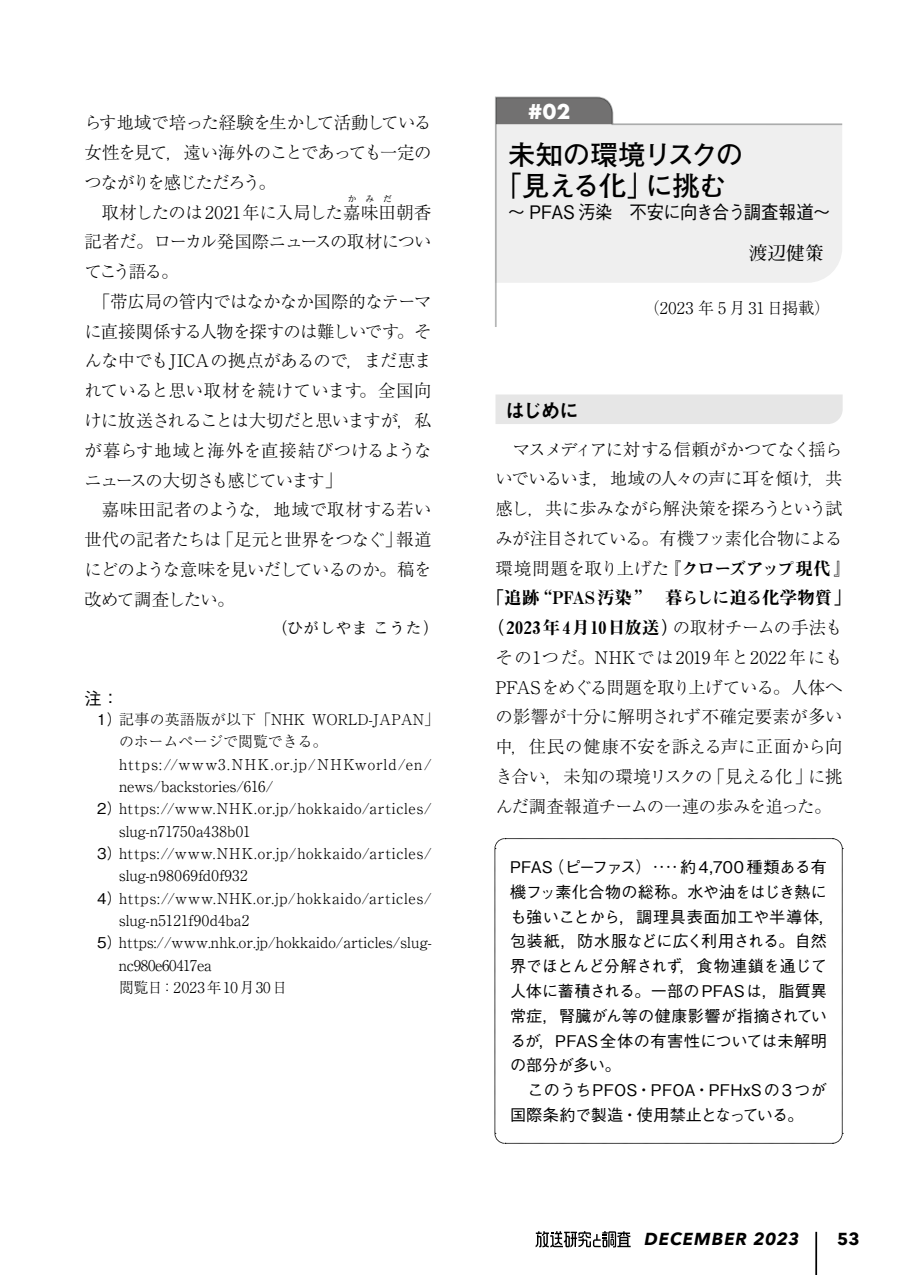
<style>
.page{position:relative;width:903px;height:1275px;background:#fff}
.page>*{position:absolute;margin:0;border:0;box-sizing:border-box;transform-origin:0 0}
.t1{font:700 27.3px/31px "Futo Go B101 Pro";letter-spacing:-.02em;color:#000}
.t2{font:19.78px "Midashi Go Pro MB31";color:#000}
.t3{font:700 19.78px "Futura";color:#fff}
.t4{font:500 18.55px "Gothic BBB Pro";letter-spacing:-.025em;color:#000;scale:.93 1}
.t5{font:700 18.55px "Futo Min A101 Pro";color:#000}
.t6{font:300 17.32px/29.8px "Ryumin Pro";letter-spacing:-.035em;color:#000;text-align:justify}
.t7{font:17.32px/29.8px "Midashi Min Pro MA31";color:#000;text-align:center}
.t8{font:300 17.32px "Ryumin Pro";letter-spacing:-.015em;color:#000}
.t9{font:300 17.32px "Ryumin Pro";letter-spacing:.015em;color:#000}
.t10{font:300 17.32px "Ryumin Pro";letter-spacing:-.06em;color:#000}
.t11{font:300 17.32px "Ryumin Pro";letter-spacing:.025em;color:#000}
.t12{font:300 17.32px "Ryumin Pro";letter-spacing:.01em;color:#000}
.t13{font:300 17.32px "Ryumin Pro";letter-spacing:.03em;color:#000}
.t14{font:300 17.32px "Ryumin Pro";letter-spacing:-.08em;color:#000}
.t15{font:italic 700 17.32px "Avenir Next";letter-spacing:.06em;color:#000}
.t16{font:700 17.32px "Avenir Next";color:#000}
.t17{font:500 17.32px "Gothic BBB Pro";color:#000}
.t18{font:500 16.1px/24.8px "Gothic BBB Pro";color:#000}
.t19{font:300 16.1px "Ryumin Pro";letter-spacing:.005em;color:#000}
.t20{font:700 16.1px "Futo Min A101 Pro";color:#000}
.t21{font:300 14.88px "Ryumin Pro";letter-spacing:.05em;color:#000}
.t22{font:300 14.88px "Ryumin Pro";letter-spacing:.005em;color:#000}
.t23{font:300 14.88px "Ryumin Pro";color:#000}
.t24{font:300 14.88px "Ryumin Pro";letter-spacing:.075em;color:#000}
.t25{font:300 14.88px "Ryumin Pro";letter-spacing:.025em;color:#000}
.t26{font:300 14.88px "Ryumin Pro";letter-spacing:-.005em;color:#000}
.t27{font:300 14.88px "Ryumin Pro";letter-spacing:-.025em;color:#000}
.t28{font:300 8.75px "Ryumin Pro";color:#000}
.s1{font-family:"Gothic BBB Pro";font-weight:500}
.s2{font-family:"Ryumin Pro";font-weight:300}
</style>
<div class="page">
<hr style="left:815px;top:1232px;width:2px;height:43px;background:#000">
<svg style="left:536px;top:1231px;width:95px;height:16px"></svg>
<svg style="left:495px;top:96px;width:348px;height:231px"></svg>
<svg style="left:496px;top:97px;width:116px;height:27px;background:#737272"></svg>
<div style="left:495px;top:394px;width:348px;height:30px;background:#e6e6e6"></div>
<div style="left:495px;top:124px;width:347px;height:159px;background:#efefef"></div>
<svg style="left:494px;top:838px;width:349px;height:306px"></svg>
<p class="t6" style="left:84px;top:107px;width:349px">らす地域で培った経験を生かして活動している女性を見て，遠い海外のことであっても一定のつながりを感じただろう。</p>
<p class="t9" style="left:102px;top:199px;width:331px">取材したのは2021年に入局した嘉味田朝香</p>
<p class="t28" style="left:348px;top:192px;width:45px">かみだ</p>
<p class="t6" style="left:84px;top:226px;width:349px">記者だ。ローカル発国際ニュースの取材につい</p>
<p class="t6" style="left:84px;top:255px;width:96px">てこう語る。</p>
<p class="t6" style="left:93px;top:285px;width:340px">「帯広局の管内ではなかなか国際的なテーマ</p>
<p class="t6" style="left:84px;top:315px;width:349px">に直接関係する人物を探すのは難しいです。そ</p>
<p class="t8" style="left:84px;top:347px;width:349px">んな中でもJICAの拠点があるので，まだ恵ま</p>
<p class="t11" style="left:84px;top:377px;width:349px">れていると思い取材を続けています。全国向</p>
<p class="t10" style="left:84px;top:407px;width:349px">けに放送されることは大切だと思いますが，私</p>
<p class="t12" style="left:84px;top:437px;width:349px">が暮らす地域と海外を直接結びつけるような</p>
<p class="t14" style="left:84px;top:466px;width:259px">ニュースの大切さも感じています」</p>
<p class="t13" style="left:102px;top:496px;width:331px">嘉味田記者のような，地域で取材する若い</p>
<p class="t6" style="left:84px;top:523px;width:349px">世代の記者たちは「足元と世界をつなぐ」報道</p>
<p class="t6" style="left:84px;top:553px;width:349px">にどのような意味を見いだしているのか。稿を</p>
<p class="t6" style="left:84px;top:583px;width:152px">改めて調査したい。</p>
<p class="t20" style="left:271px;top:616px;width:170px">（ひがしやま こうた）</p>
<p class="t17" style="left:84px;top:684px;width:36px">注：</p>
<p class="t23" style="left:97px;top:708px;width:343px"><span class="s1">1）</span>記事の英語版が以下「NHK WORLD-JAPAN」</p>
<p class="t23" style="left:119px;top:730px;width:210px">のホームページで閲覧できる。</p>
<p class="t24" style="left:119px;top:752px;width:314px">https://www3.NHK.or.jp/NHKworld/en/</p>
<p class="t26" style="left:119px;top:775px;width:156px">news/backstories/616/</p>
<p class="t21" style="left:97px;top:797px;width:336px"><span class="s1">2）</span>https://www.NHK.or.jp/hokkaido/articles/</p>
<p class="t22" style="left:119px;top:819px;width:133px">slug-n71750a438b01</p>
<p class="t21" style="left:97px;top:842px;width:336px"><span class="s1">3）</span>https://www.NHK.or.jp/hokkaido/articles/</p>
<p class="t25" style="left:119px;top:864px;width:130px">slug-n98069fd0f932</p>
<p class="t21" style="left:97px;top:886px;width:336px"><span class="s1">4）</span>https://www.NHK.or.jp/hokkaido/articles/</p>
<p class="t22" style="left:119px;top:909px;width:132px">slug-n5121f90d4ba2</p>
<p class="t22" style="left:97px;top:931px;width:336px"><span class="s1">5）</span>https://www.nhk.or.jp/hokkaido/articles/slug-</p>
<p class="t27" style="left:119px;top:953px;width:94px">nc980e60417ea</p>
<p class="t25" style="left:119px;top:976px;width:170px">閲覧日：2023年10月30日</p>
<p class="t3" style="left:528px;top:98px;width:43px">#02</p>
<h1 class="t1" style="left:494px;top:136px;width:250px;text-indent:14px">未知の環境リスクの「見える化」に挑む</h1>
<p class="t4" style="left:508px;top:197px;width:345px">～ PFAS 汚染　不安に向き合う調査報道～</p>
<p class="t5" style="left:749px;top:239px;width:95px">渡辺健策　</p>
<p class="t19" style="left:644px;top:295px;width:188px">（2023 年 5 月 31 日掲載）</p>
<p class="t2" style="left:505px;top:395px;width:95px">はじめに　</p>
<p class="t6" style="left:495px;top:433px;width:349px;text-indent:17px">マスメディアに対する信頼がかつてなく揺らいでいるいま，地域の人々の声に耳を傾け，共感し，共に歩みながら解決策を探ろうという試みが注目されている。有機フッ素化合物による</p>
<p class="t7" style="left:487px;top:552px;width:366px"><span class="s2">環境問題を取り上げた</span>『クローズアップ現代』「追跡“PFAS汚染”　暮らしに迫る化学物質」（2023年4月10日放送）<span class="s2">の取材チームの手法も</span></p>
<p class="t6" style="left:495px;top:641px;width:349px">その1つだ。NHKでは2019年と2022年にもPFASをめぐる問題を取り上げている。人体への影響が十分に解明されず不確定要素が多い中，住民の健康不安を訴える声に正面から向き合い，未知の環境リスクの「見える化」に挑んだ調査報道チームの一連の歩みを追った。</p>
<p class="t18" style="left:510px;top:853px;width:327px">PFAS（ピーファス）････約 4,700 種類ある有機フッ素化合物の総称。水や油をはじき熱にも強いことから，調理具表面加工や半導体，包装紙，防水服などに広く利用される。自然界でほとんど分解されず，食物連鎖を通じて人体に蓄積される。一部のPFASは，脂質異常症，腎臓がん等の健康影響が指摘されているが，PFAS全体の有害性については未解明の部分が多い。<br>　このうちPFOS・PFOA・PFHxSの3つが国際条約で製造・使用禁止となっている。</p>
<p class="t15" style="left:644px;top:1224px;width:157px">DECEMBER 2023</p>
<p class="t16" style="left:837px;top:1224px;width:24px">53</p>
</div>
